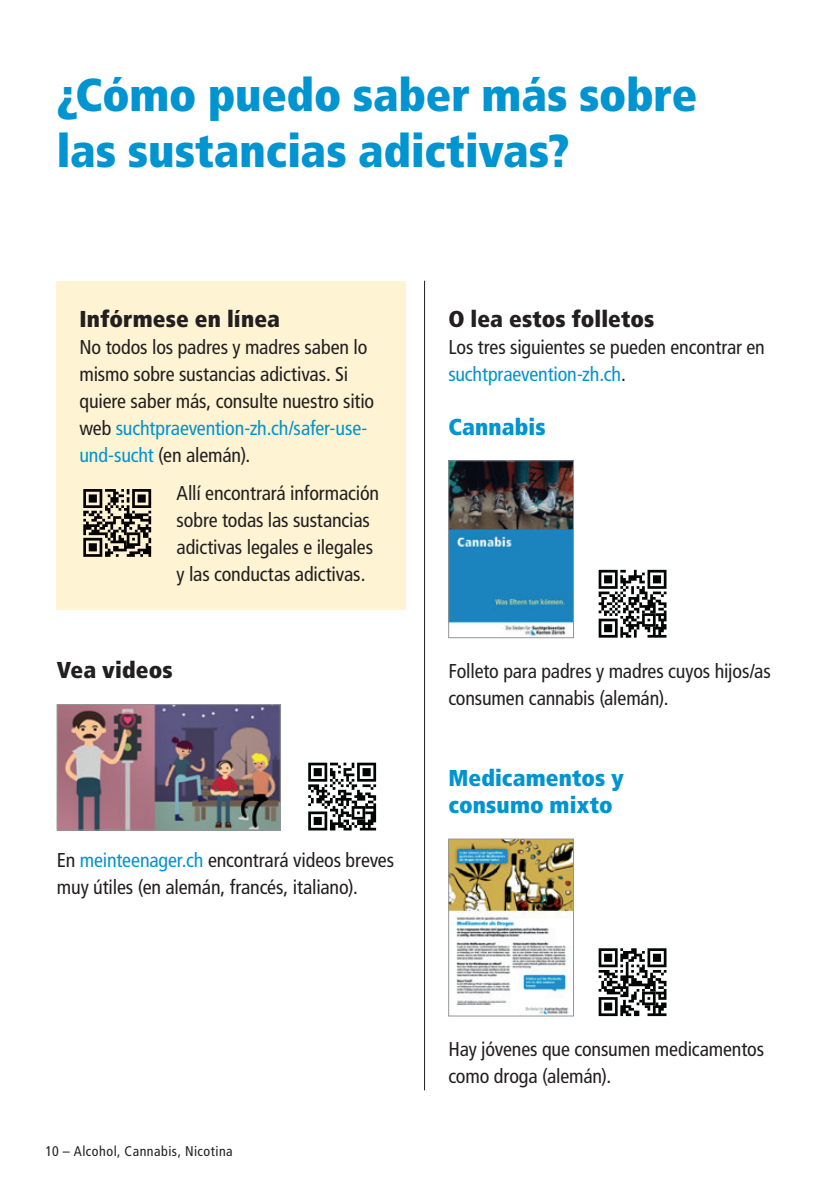
<style>
.page{position:relative;width:840px;height:1191px;background:#fff}
.page>*{position:absolute;margin:0;border:0;box-sizing:border-box;transform-origin:0 0}
.t1{font:900 condensed 46px/56px "Frutiger";color:#0094d0}
.t2{font:900 condensed 23px "Frutiger";letter-spacing:.005em;color:#231f20}
.t3{font:900 condensed 23px/27px "Frutiger";letter-spacing:.005em;color:#0094d0}
.t4{font:condensed 20px/27px "Frutiger";letter-spacing:-.005em;color:#231f20}
.t5{font:condensed 14px "Frutiger";letter-spacing:.035em;color:#231f20}
.s1{color:#0094d0}
</style>
<div class="page">
<img style="left:450px;top:462px;width:121px;height:174px">
<div style="left:448px;top:460px;width:125px;height:178px;border:1px solid #939598"></div>
<img style="left:450px;top:840px;width:121px;height:174px">
<div style="left:448px;top:838px;width:125px;height:178px;border:1px solid #939598"></div>
<img style="left:59px;top:706px;width:219px;height:122px">
<div style="left:57px;top:704px;width:223px;height:126px;border:1px solid #939598"></div>
<hr style="left:424px;top:281px;width:1px;height:809px;background:#231f20">
<svg style="left:308px;top:763px;width:69px;height:68px"></svg>
<svg style="left:308px;top:762px;width:68px;height:68px"></svg>
<svg style="left:598px;top:569px;width:69px;height:69px"></svg>
<svg style="left:598px;top:570px;width:68px;height:67px"></svg>
<div style="left:595px;top:945px;width:73px;height:73px;background:linear-gradient(to right,#fff,#fff)"></div>
<svg style="left:598px;top:948px;width:68px;height:68px"></svg>
<div style="left:57px;top:281px;width:348px;height:328px;background:#fef3d2"></div>
<svg style="left:83px;top:489px;width:69px;height:68px"></svg>
<h1 class="t1" style="left:57px;top:67px;width:642px">¿Cómo puedo saber más sobre las sustancias adictivas?</h1>
<p class="t2" style="left:79px;top:305px;width:202px">Infórmese en línea</p>
<p class="t4" style="left:79px;top:333px;width:296px">No todos los padres y madres saben lo mismo sobre sustancias adictivas. Si quiere saber más, consulte nuestro sitio web <span class="s1">suchtpraevention-zh.ch/safer-use&shy;und-sucht</span> (en alemán).</p>
<p class="t4" style="left:176px;top:480px;width:204px">Allí encontrará información sobre todas las sustancias adictivas legales e ilegales y las conductas adictivas.</p>
<p class="t2" style="left:57px;top:656px;width:117px">Vea videos</p>
<p class="t4" style="left:57px;top:846px;width:339px">En <span class="s1">meinteenager.ch</span> encontrará videos breves muy útiles (en alemán, francés, italiano).</p>
<p class="t2" style="left:448px;top:305px;width:207px">O lea estos folletos</p>
<p class="t4" style="left:448px;top:333px;width:318px">Los tres siguientes se pueden encontrar en <span class="s1">suchtpraevention-zh.ch</span>.</p>
<p class="t3" style="left:448px;top:413px;width:99px">Cannabis</p>
<p class="t4" style="left:448px;top:657px;width:324px">Folleto para padres y madres cuyos hijos/as consumen cannabis (alemán).</p>
<p class="t3" style="left:448px;top:764px;width:177px">Medicamentos y consumo mixto</p>
<p class="t5" style="left:45px;top:1143px;width:189px">10 – Alcohol, Cannabis, Nicotina</p>
<p class="t4" style="left:448px;top:1035px;width:317px">Hay jóvenes que consumen medicamentos como droga (alemán).</p>
</div>
